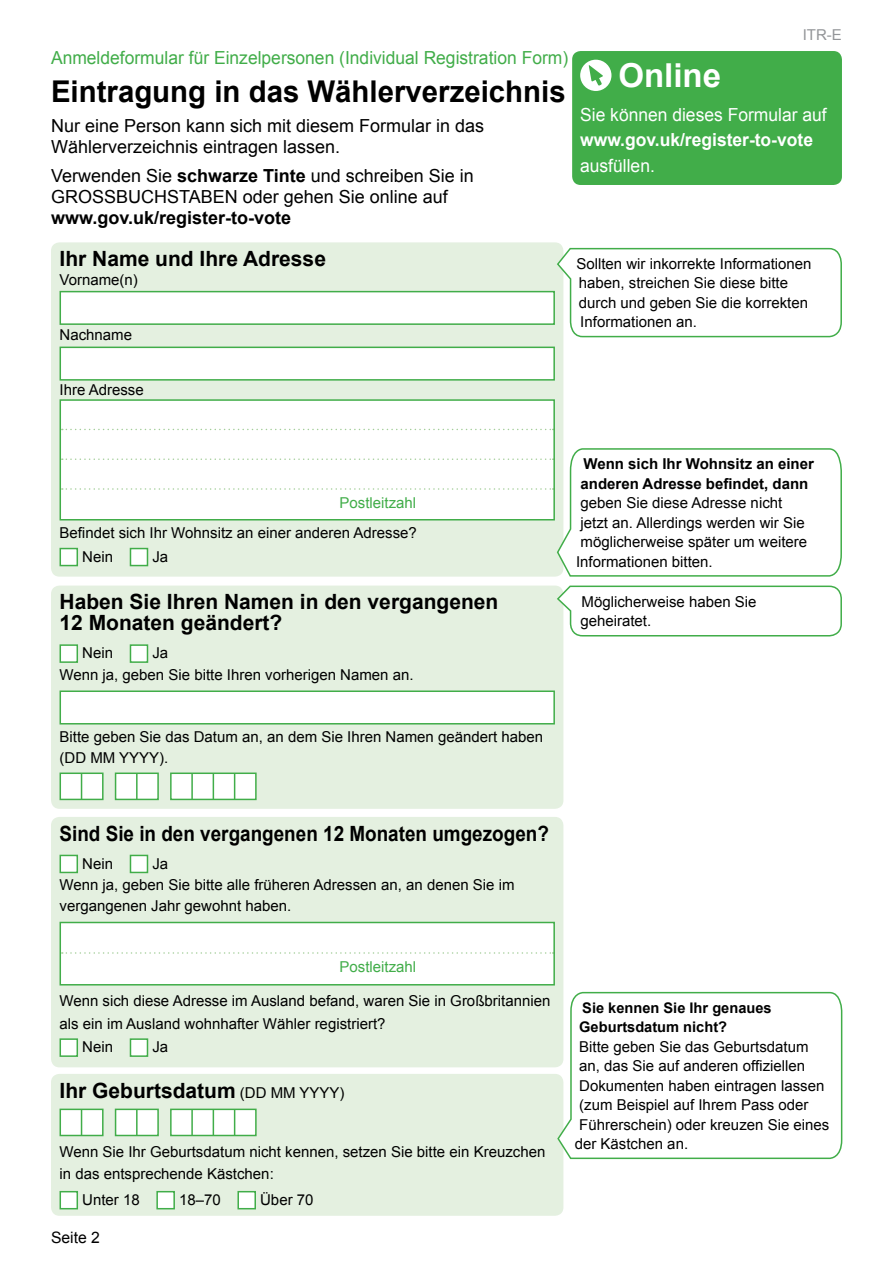
<style>
.page{position:relative;width:893px;height:1263px;background:#fff}
.page>*{position:absolute;margin:0;border:0;box-sizing:border-box;transform-origin:0 0}
.t1{font:700 33px "Arial";color:#fff}
.t2{font:700 30px "Arial";color:#000}
.t3{font:700 21px/21px "Arial";color:#000}
.t4{font:700 21px "Arial";color:#000;scale:.9 1}
.t5{font:18px/21px "Arial";color:#000}
.t6{font:18px "Arial";color:#41ad49}
.t7{font:18px "Arial";color:#fff}
.t8{font:700 18px "Arial";color:#fff}
.t9{font:700 18px "Arial";color:#000}
.t10{font:15.75px "Arial";color:#000}
.t11{font:15px/19.5px "Arial";color:#000}
.t12{font:700 15px/19.5px "Arial";color:#000}
.t13{font:15px "Arial";color:#41ad49}
.t14{font:15px "Arial";color:#939598}
.t15{font:700 14.7px/19.5px "Arial";color:#000}
.s1{font-weight:700}
.s2{font-weight:400;font-size:15px}
</style>
<div class="page">
<div style="left:51px;top:1074px;width:512px;height:142px;background:#e4f0e0;border-radius:9px"></div>
<div style="left:171px;top:1109px;width:85px;height:26px;background:#fff"></div>
<div style="left:170px;top:1108px;width:87px;height:28px;border:2px solid #41ad49"></div>
<hr style="left:191px;top:1109px;width:2px;height:26px;background:#41ad49">
<svg style="left:213px;top:1109px;width:1px;height:26px"></svg>
<svg style="left:234px;top:1109px;width:1px;height:26px"></svg>
<div style="left:116px;top:1109px;width:42px;height:26px;background:#fff"></div>
<div style="left:115px;top:1108px;width:44px;height:28px;border:2px solid #41ad49"></div>
<hr style="left:136px;top:1109px;width:2px;height:26px;background:#41ad49">
<div style="left:60px;top:1109px;width:43px;height:26px;background:#fff"></div>
<div style="left:60px;top:1108px;width:44px;height:28px;border:2px solid #41ad49"></div>
<svg style="left:81px;top:1109px;width:1px;height:26px"></svg>
<div style="left:60px;top:1191px;width:18px;height:18px;background:#fff;border:2px solid #41ad49"></div>
<div style="left:156px;top:1191px;width:19px;height:18px;background:#fff;border:2px solid #41ad49"></div>
<div style="left:237px;top:1191px;width:19px;height:18px;background:#fff;border:2px solid #41ad49"></div>
<div style="left:51px;top:242px;width:512px;height:335px;background:#e4f0e0;border-radius:9px"></div>
<div style="left:60px;top:292px;width:494px;height:32px;background:#fff"></div>
<div style="left:60px;top:291px;width:495px;height:34px;border:2px solid #41ad49"></div>
<div style="left:60px;top:347px;width:494px;height:33px;background:#fff"></div>
<div style="left:60px;top:347px;width:495px;height:34px;border:2px solid #41ad49"></div>
<div style="left:60px;top:400px;width:494px;height:120px;background:#fff"></div>
<svg style="left:63px;top:429px;width:488px;height:1px"></svg>
<div style="left:60px;top:399px;width:495px;height:121px;border:2px solid #41ad49"></div>
<svg style="left:60px;top:548px;width:2px;height:18px"></svg>
<svg style="left:557px;top:247px;width:285px;height:91px"></svg>
<svg style="left:62px;top:447px;width:780px;height:130px"></svg>
<div style="left:51px;top:817px;width:512px;height:250px;background:#e4f0e0;border-radius:9px"></div>
<div style="left:60px;top:855px;width:18px;height:18px;background:#fff;border:2px solid #41ad49"></div>
<div style="left:130px;top:855px;width:18px;height:18px;background:#fff;border:2px solid #41ad49"></div>
<div style="left:60px;top:922px;width:494px;height:63px;background:#fff"></div>
<svg style="left:63px;top:952px;width:488px;height:2px"></svg>
<div style="left:60px;top:922px;width:495px;height:63px;border:2px solid #41ad49"></div>
<div style="left:60px;top:1038px;width:18px;height:19px;background:#fff;border:2px solid #41ad49"></div>
<div style="left:130px;top:1038px;width:18px;height:19px;background:#fff;border:2px solid #41ad49"></div>
<div style="left:51px;top:585px;width:512px;height:224px;background:#e4f0e0;border-radius:9px"></div>
<div style="left:60px;top:644px;width:18px;height:19px;background:#fff;border:2px solid #41ad49"></div>
<div style="left:130px;top:644px;width:18px;height:19px;background:#fff;border:2px solid #41ad49"></div>
<div style="left:60px;top:690px;width:495px;height:34px;background:#fff;border:2px solid #41ad49"></div>
<div style="left:171px;top:773px;width:85px;height:26px;background:#fff"></div>
<div style="left:170px;top:772px;width:87px;height:28px;border:2px solid #41ad49"></div>
<hr style="left:191px;top:773px;width:2px;height:26px;background:#41ad49">
<svg style="left:213px;top:773px;width:1px;height:26px"></svg>
<svg style="left:234px;top:773px;width:1px;height:26px"></svg>
<div style="left:116px;top:773px;width:42px;height:26px;background:#fff"></div>
<div style="left:115px;top:772px;width:44px;height:28px;border:2px solid #41ad49"></div>
<hr style="left:136px;top:773px;width:2px;height:26px;background:#41ad49">
<div style="left:60px;top:773px;width:43px;height:26px;background:#fff"></div>
<div style="left:60px;top:772px;width:44px;height:28px;border:2px solid #41ad49"></div>
<svg style="left:81px;top:773px;width:1px;height:26px"></svg>
<svg style="left:556px;top:585px;width:286px;height:52px"></svg>
<div style="left:572px;top:51px;width:270px;height:134px;background:#41ad49;border-radius:9px"></div>
<svg style="left:580px;top:60px;width:31px;height:31px"></svg>
<svg style="left:557px;top:991px;width:286px;height:169px"></svg>
<p class="t6" style="left:51px;top:46px;width:519px">Anmeldeformular für Einzelpersonen (Individual Registration Form)</p>
<h2 class="t2" style="left:51px;top:72px;width:516px">Eintragung in das Wählerverzeichnis</h2>
<p class="t5" style="left:51px;top:115px;width:435px">Nur eine Person kann sich mit diesem Formular in das<br>Wählerverzeichnis eintragen lassen.</p>
<p class="t5" style="left:51px;top:166px;width:424px">Verwenden Sie <span class="s1">schwarze Tinte</span> und schreiben Sie in<br>GROSSBUCHSTABEN oder gehen Sie online auf</p>
<p class="t9" style="left:51px;top:206px;width:242px">www.gov.uk/register-to-vote</p>
<h3 class="t3" style="left:60px;top:249px;width:268px">Ihr Name und Ihre Adresse</h3>
<p class="t11" style="left:60px;top:271px;width:80px">Vorname(n)</p>
<p class="t11" style="left:60px;top:325px;width:74px">Nachname</p>
<p class="t14" style="left:803px;top:25px;width:41px">ITR-E</p>
<h1 class="t1" style="left:618px;top:53px;width:104px">Online</h1>
<p class="t7" style="left:580px;top:103px;width:248px">Sie können dieses Formular auf</p>
<p class="t8" style="left:580px;top:128px;width:234px">www.gov.uk/register-to-vote</p>
<p class="t7" style="left:580px;top:154px;width:76px">ausfüllen.</p>
<p class="t11" style="left:576px;top:254px;width:237px">Sollten wir inkorrekte Informationen haben, streichen Sie diese bitte durch und geben Sie die korrekten<br>Informationen an.</p>
<p class="t11" style="left:60px;top:380px;width:86px">Ihre Adresse</p>
<p class="t13" style="left:340px;top:493px;width:78px">Postleitzahl</p>
<p class="t11" style="left:82px;top:521px;width:336px;line-height:23.7px;text-indent:-23px">Befindet sich Ihr Wohnsitz an einer anderen Adresse?<br>Nein</p>
<p class="t11" style="left:152px;top:547px;width:17px">Ja</p>
<h3 class="t3" style="left:60px;top:592px;width:440px">Haben Sie Ihren Namen in den vergangenen<br>12 Monaten geändert?</h3>
<p class="t11" style="left:82px;top:643px;width:32px">Nein</p>
<p class="t11" style="left:60px;top:643px;width:356px;line-height:21.3px;text-indent:93px">Ja<br>Wenn ja, geben Sie bitte Ihren vorherigen Namen an.</p>
<p class="t11" style="left:60px;top:726px;width:485px;line-height:21px">Bitte geben Sie das Datum an, an dem Sie Ihren Namen geändert haben (DD MM YYYY).</p>
<h3 class="t4" style="left:60px;top:819px;width:545px">Sind Sie in den vergangenen 12 Monaten umgezogen?</h3>
<p class="t11" style="left:82px;top:854px;width:32px">Nein</p>
<p class="t11" style="left:60px;top:853px;width:457px;line-height:21.1px;text-indent:93px">Ja<br>Wenn ja, geben Sie bitte alle früheren Adressen an, an denen Sie im vergangenen Jahr gewohnt haben.</p>
<p class="t12" style="left:580px;top:454px;width:235px">Wenn sich Ihr Wohnsitz an einer anderen Adresse befindet, dann</p>
<p class="t11" style="left:580px;top:493px;width:203px">geben Sie diese Adresse nicht</p>
<p class="t11" style="left:580px;top:513px;width:226px">jetzt an. Allerdings werden wir Sie</p>
<p class="t11" style="left:580px;top:532px;width:228px">möglicherweise später um weitere</p>
<p class="t11" style="left:576px;top:552px;width:138px">Informationen bitten.</p>
<p class="t11" style="left:580px;top:592px;width:178px">Möglicherweise haben Sie geheiratet.</p>
<p class="t13" style="left:340px;top:957px;width:78px">Postleitzahl</p>
<p class="t11" style="left:60px;top:991px;width:492px">Wenn sich diese Adresse im Ausland befand, waren Sie in Großbritannien</p>
<p class="t11" style="left:60px;top:1014px;width:327px">als ein im Ausland wohnhafter Wähler registriert?</p>
<p class="t11" style="left:82px;top:1037px;width:32px">Nein</p>
<p class="t11" style="left:152px;top:1037px;width:17px">Ja</p>
<h3 class="t3" style="left:60px;top:1080px;width:287px">Ihr Geburtsdatum <span class="s2">(DD MM YYYY)</span></h3>
<p class="t11" style="left:60px;top:1140px;width:487px;line-height:22.5px">Wenn Sie Ihr Geburtsdatum nicht kennen, setzen Sie bitte ein Kreuzchen in das entsprechende Kästchen:</p>
<p class="t11" style="left:82px;top:1190px;width:59px">Unter 18</p>
<p class="t11" style="left:179px;top:1190px;width:43px">18–70</p>
<p class="t11" style="left:260px;top:1190px;width:55px">Über 70</p>
<p class="t10" style="left:51px;top:1227px;width:51px">Seite 2</p>
<p class="t15" style="left:579px;top:998px;width:194px">Sie kennen Sie Ihr genaues<br>Geburtsdatum nicht?</p>
<p class="t11" style="left:579px;top:1037px;width:231px">Bitte geben Sie das Geburtsdatum</p>
<p class="t11" style="left:579px;top:1056px;width:227px">an, das Sie auf anderen offiziellen</p>
<p class="t11" style="left:579px;top:1076px;width:247px">Dokumenten haben eintragen lassen</p>
<p class="t11" style="left:579px;top:1095px;width:231px">(zum Beispiel auf Ihrem Pass oder</p>
<p class="t11" style="left:579px;top:1115px;width:252px">Führerschein) oder kreuzen Sie eines</p>
<p class="t11" style="left:575px;top:1134px;width:115px">der Kästchen an.</p>
</div>
